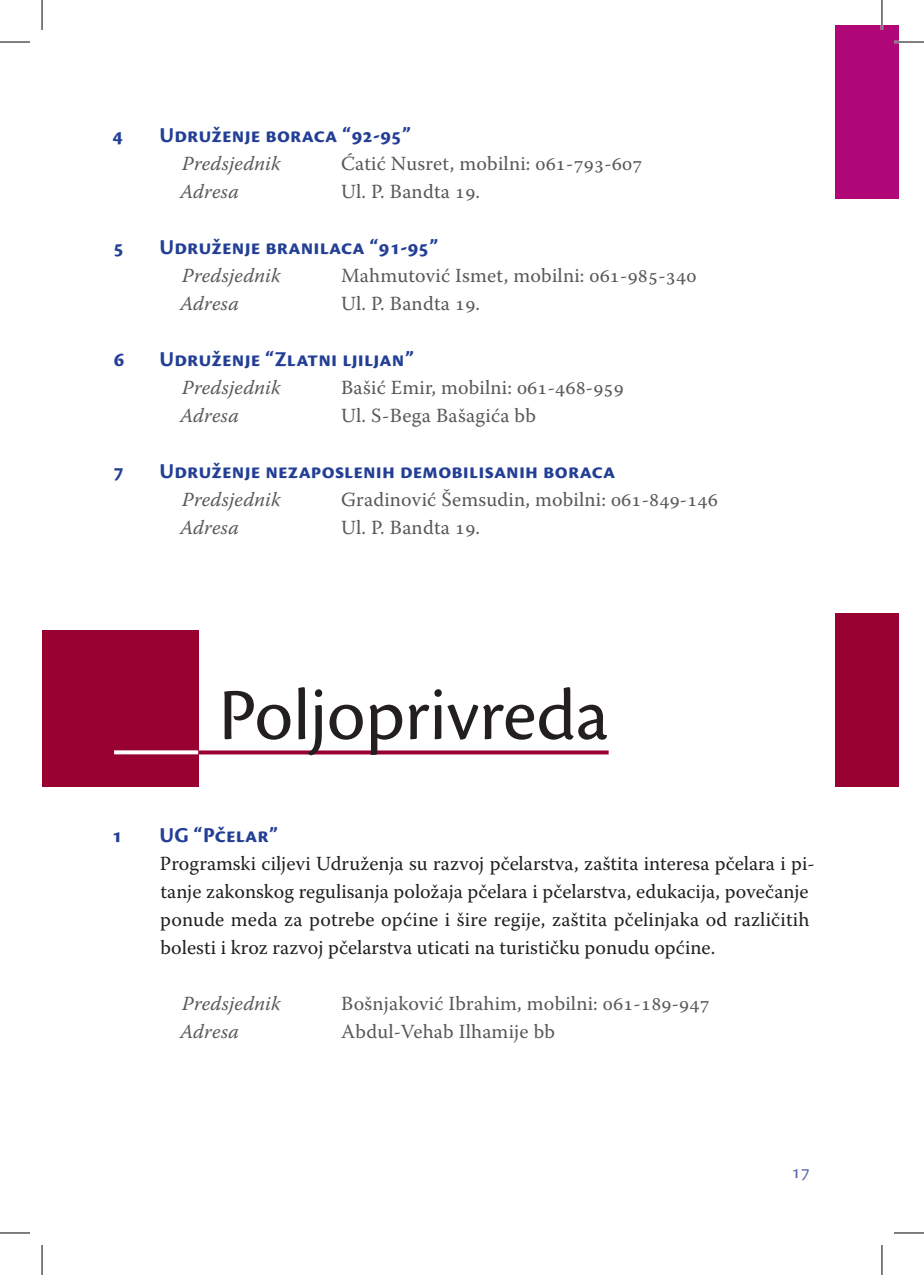
<style>
.page{position:relative;width:924px;height:1275px;background:#fff}
.page>*{position:absolute;margin:0;border:0;box-sizing:border-box;transform-origin:0 0}
.t1{font:76px "Cronos Pro";color:#231f20}
.t2{font:700 22px "Cronos Pro";letter-spacing:.005em;color:#233f95}
.t3{font:20px/28px "Warnock Pro";color:#231f20}
.t4{font:20px "Warnock Pro";letter-spacing:.01em;color:#57585a}
.t5{font:italic 20px "Warnock Pro";letter-spacing:.01em;color:#57585a}
.t6{font:20px "Cronos Pro";color:#6068ad}
</style>
<div class="page">
<div style="left:42px;top:630px;width:156px;height:156px;background:#980130"></div>
<svg style="left:198px;top:750px;width:410px;height:4px;background:#a41e48"></svg>
<svg style="left:114px;top:750px;width:84px;height:4px"></svg>
<div style="left:835px;top:25px;width:63px;height:173px;background:#af0678"></div>
<div style="left:835px;top:613px;width:63px;height:173px;background:#980130"></div>
<hr style="left:893px;top:41px;width:30px;height:2px;background:#fff">
<hr style="left:880px;top:0;width:2px;height:30px;background:#fff">
<hr style="left:0;top:42px;width:30px;height:1px;background:#000">
<hr style="left:893px;top:42px;width:30px;height:1px;background:#000">
<hr style="left:0;top:1232px;width:30px;height:1px;background:#000">
<hr style="left:893px;top:1232px;width:30px;height:1px;background:#000">
<hr style="left:42px;top:0;width:1px;height:30px;background:#000">
<hr style="left:42px;top:1245px;width:1px;height:30px;background:#000">
<hr style="left:881px;top:0;width:1px;height:30px;background:#000">
<hr style="left:881px;top:1245px;width:1px;height:30px;background:#000">
<p class="t2" style="left:112px;top:123px;width:12px">4</p>
<p class="t2" style="left:159px;top:123px;width:253px">Udruženje boraca “92-95”</p>
<p class="t5" style="left:182px;top:151px;width:100px">Predsjednik</p>
<p class="t4" style="left:341px;top:151px;width:302px">Ćatić Nusret, mobilni: 061-793-607</p>
<p class="t5" style="left:180px;top:179px;width:60px">Adresa</p>
<p class="t4" style="left:341px;top:179px;width:140px">Ul. P. Bandta 19.</p>
<p class="t2" style="left:113px;top:235px;width:12px">5</p>
<p class="t2" style="left:159px;top:235px;width:280px">Udruženje branilaca “91-95”</p>
<p class="t5" style="left:182px;top:263px;width:100px">Predsjednik</p>
<p class="t4" style="left:341px;top:263px;width:356px">Mahmutović Ismet, mobilni: 061-985-340</p>
<p class="t5" style="left:180px;top:291px;width:60px">Adresa</p>
<p class="t4" style="left:341px;top:291px;width:140px">Ul. P. Bandta 19.</p>
<p class="t2" style="left:114px;top:347px;width:12px">6</p>
<p class="t2" style="left:159px;top:347px;width:255px">Udruženje “Zlatni ljiljan”</p>
<p class="t5" style="left:182px;top:375px;width:100px">Predsjednik</p>
<p class="t4" style="left:341px;top:375px;width:284px">Bašić Emir, mobilni: 061-468-959</p>
<p class="t5" style="left:180px;top:403px;width:60px">Adresa</p>
<p class="t4" style="left:341px;top:403px;width:196px">Ul. S-Bega Bašagića bb</p>
<p class="t2" style="left:114px;top:459px;width:12px">7</p>
<p class="t2" style="left:159px;top:459px;width:457px">Udruženje nezaposlenih demobilisanih boraca</p>
<p class="t5" style="left:182px;top:487px;width:100px">Predsjednik</p>
<p class="t4" style="left:341px;top:487px;width:378px">Gradinović Šemsudin, mobilni: 061-849-146</p>
<p class="t5" style="left:180px;top:515px;width:60px">Adresa</p>
<p class="t4" style="left:341px;top:515px;width:140px">Ul. P. Bandta 19.</p>
<h1 class="t1" style="left:219px;top:671px;width:391px">Poljoprivreda</h1>
<p class="t2" style="left:112px;top:823px;width:12px">1</p>
<p class="t2" style="left:159px;top:823px;width:120px">UG “Pčelar”</p>
<p class="t3" style="left:160px;top:849px;width:656px">Programski ciljevi Udruženja su razvoj pčelarstva, zaštita interesa pčelara i pi&shy;tanje zakonskog regulisanja položaja pčelara i pčelarstva, edukacija, povečanje ponude meda za potrebe općine i šire regije, zaštita pčelinjaka od različitih bolesti i kroz razvoj pčelarstva uticati na turističku ponudu općine.</p>
<p class="t5" style="left:182px;top:991px;width:100px">Predsjednik</p>
<p class="t4" style="left:341px;top:991px;width:370px">Bošnjaković Ibrahim, mobilni: 061-189-947</p>
<p class="t5" style="left:180px;top:1019px;width:60px">Adresa</p>
<p class="t4" style="left:341px;top:1019px;width:215px">Abdul-Vehab Ilhamije bb</p>
<p class="t6" style="left:791px;top:1160px;width:20px">17</p>
</div>
